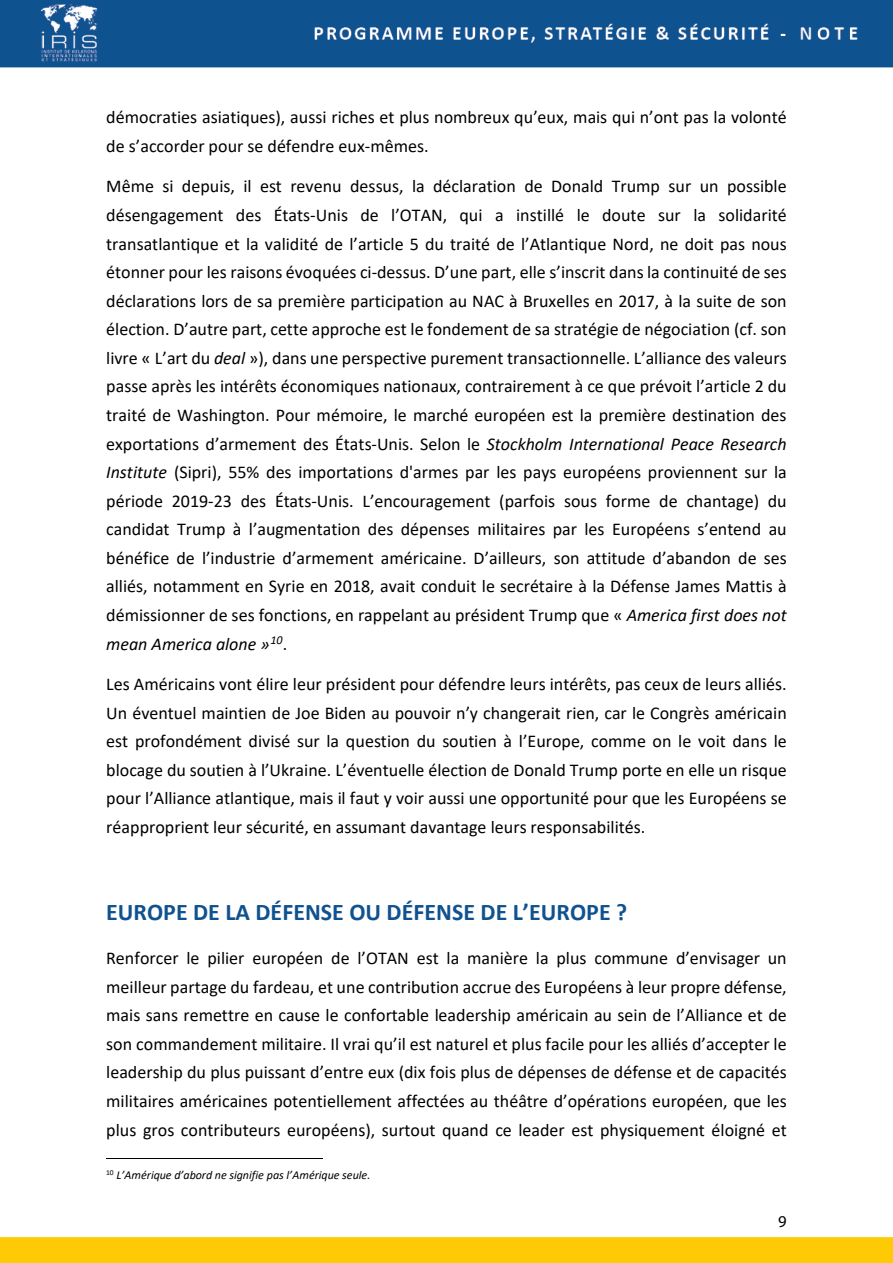
<style>
.page{position:relative;width:893px;height:1263px;background:#fff}
.page>*{position:absolute;margin:0;border:0;box-sizing:border-box;transform-origin:0 0}
.t1{font:700 24px "Calibri";color:#10528f}
.t2{font:18px/28.5px "Calibri";color:#000;text-align:justify}
.t3{font:16.5px "Myriad Pro";color:#000}
.t4{font:italic 12px "Calibri";letter-spacing:-.005em;color:#000}
.s1{font-style:italic}
</style>
<div class="page">
<img style="left:0;top:0;width:893px;height:1263px">
<hr style="left:106px;top:1158px;width:216px;height:1px;background:#000">
<p class="t2" style="left:106px;top:103px;width:682px">démocraties asiatiques), aussi riches et plus nombreux qu’eux, mais qui n’ont pas la volonté de s’accorder pour se défendre eux-mêmes.</p>
<p class="t2" style="left:106px;top:172px;width:682px">Même si depuis, il est revenu dessus, la déclaration de Donald Trump sur un possible désengagement des États-Unis de l’OTAN, qui a instillé le doute sur la solidarité transatlantique et la validité de l’article 5 du traité de l’Atlantique Nord, ne doit pas nous étonner pour les raisons évoquées ci-dessus. D’une part, elle s’inscrit dans la continuité de ses déclarations lors de sa première participation au NAC à Bruxelles en 2017, à la suite de son élection. D’autre part, cette approche est le fondement de sa stratégie de négociation (cf. son livre « L’art du <span class="s1">deal</span> »), dans une perspective purement transactionnelle. L’alliance des valeurs passe après les intérêts économiques nationaux, contrairement à ce que prévoit l’article 2 du traité de Washington. Pour mémoire, le marché européen est la première destination des exportations d’armement des États-Unis. Selon le <span class="s1">Stockholm International Peace Research Institute</span> (Sipri), 55% des importations d'armes par les pays européens proviennent sur la période 2019-23 des États-Unis. L’encouragement (parfois sous forme de chantage) du candidat Trump à l’augmentation des dépenses militaires par les Européens s’entend au bénéfice de l’industrie d’armement américaine. D’ailleurs, son attitude d’abandon de ses alliés, notamment en Syrie en 2018, avait conduit le secrétaire à la Défense James Mattis à démissionner de ses fonctions, en rappelant au président Trump que « <span class="s1">America first does not mean America alone »</span><sup>10</sup>.</p>
<p class="t2" style="left:106px;top:669px;width:682px">Les Américains vont élire leur président pour défendre leurs intérêts, pas ceux de leurs alliés.<br>Un éventuel maintien de Joe Biden au pouvoir n’y changerait rien, car le Congrès américain est profondément divisé sur la question du soutien à l’Europe, comme on le voit dans le blocage du soutien à l’Ukraine. L’éventuelle élection de Donald Trump porte en elle un risque pour l’Alliance atlantique, mais il faut y voir aussi une opportunité pour que les Européens se réapproprient leur sécurité, en assumant davantage leurs responsabilités.</p>
<h1 class="t1" style="left:106px;top:895px;width:523px">EUROPE DE LA DÉFENSE OU DÉFENSE DE L’EUROPE ?</h1>
<p class="t2" style="left:106px;top:943px;width:682px">Renforcer le pilier européen de l’OTAN est la manière la plus commune d’envisager un meilleur partage du fardeau, et une contribution accrue des Européens à leur propre défense, mais sans remettre en cause le confortable leadership américain au sein de l’Alliance et de son commandement militaire. Il vrai qu’il est naturel et plus facile pour les alliés d’accepter le leadership du plus puissant d’entre eux (dix fois plus de dépenses de défense et de capacités militaires américaines potentiellement affectées au théâtre d’opérations européen, que les plus gros contributeurs européens), surtout quand ce leader est physiquement éloigné et</p>
<p class="t4" style="left:106px;top:1166px;width:266px"><sup>10</sup> L’Amérique d’abord ne signifie pas l’Amérique seule.</p>
<p class="t3" style="left:778px;top:1211px;width:10px">9</p>
</div>
